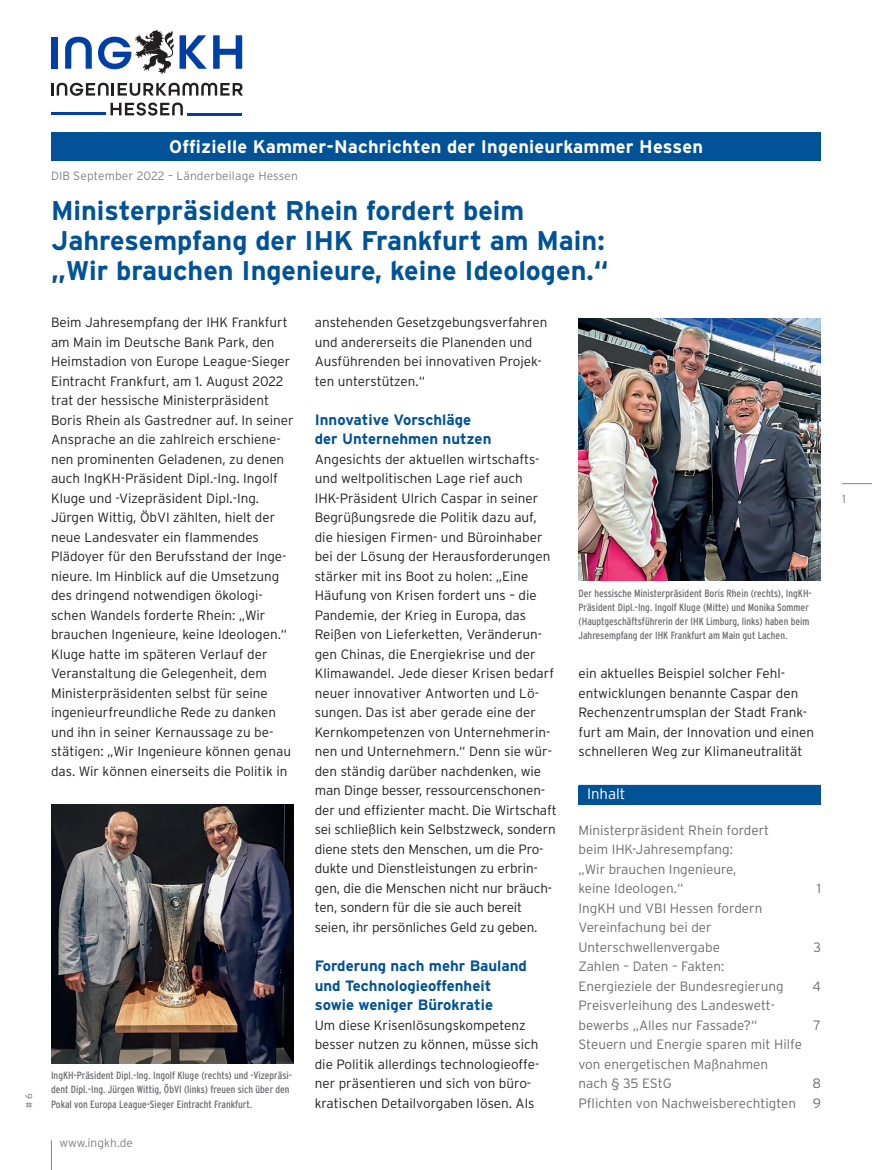
<style>
.page{position:relative;width:872px;height:1170px;background:#fff}
.page>*{position:absolute;margin:0;border:0;box-sizing:border-box;transform-origin:0 0}
.t1{font:700 27px/30px "Interstate";color:#015296}
.t2{font:700 18.15px "Interstate";letter-spacing:.01em;color:#fff}
.t3{font:700 15px/19.5px "Interstate";color:#015296}
.t4{font:300 15px "Interstate";color:#fff}
.t5{font:300 13.5px/19.5px "Interstate";color:#231f20}
.t6{font:300 13.5px/19.5px "Interstate";color:#6c6d70}
.t7{font:300 12px "Interstate";letter-spacing:.01em;color:#808285}
.t8{font:condensed 10.5px/14.2px "Interstate";color:#6c6d70}
.t9{font:300 9px "Interstate";color:#6c6d70}
</style>
<div class="page">
<hr style="left:842px;top:483px;width:30px;height:1px;background:#808285">
<svg style="left:51px;top:1140px;width:1px;height:29px"></svg>
<svg style="left:51px;top:83px;width:192px;height:13px"></svg>
<svg style="left:111px;top:102px;width:72px;height:14px"></svg>
<hr style="left:188px;top:113px;width:54px;height:2px;background:#0040a6">
<hr style="left:51px;top:113px;width:54px;height:2px;background:#0040a6">
<svg style="left:213px;top:35px;width:29px;height:34px"></svg>
<div style="left:51px;top:37px;width:6px;height:32px;background:#0040a6"></div>
<svg style="left:65px;top:37px;width:27px;height:32px"></svg>
<svg style="left:98px;top:30px;width:109px;height:44px"></svg>
<div style="left:51px;top:132px;width:770px;height:29px;background:#015296"></div>
<div style="left:578px;top:784px;width:243px;height:20px;background:#015296"></div>
<img style="left:578px;top:318px;width:243px;height:262px">
<img style="left:51px;top:804px;width:242px;height:259px">
<p class="t9" style="left:24px;top:1107px;width:15px;rotate:-90deg"># 6</p>
<h2 class="t2" style="left:169px;top:136px;width:535px">Offizielle Kammer-Nachrichten der Ingenieurkammer Hessen</h2>
<p class="t7" style="left:51px;top:169px;width:248px">DIB September 2022 – Länderbeilage Hessen</p>
<h1 class="t1" style="left:51px;top:195px;width:559px">Ministerpräsident Rhein fordert beim<br>Jahresempfang der IHK Frankfurt am Main: „Wir brauchen Ingenieure, keine Ideologen.“</h1>
<p class="t5" style="left:51px;top:312px;width:244px">Beim Jahresempfang der IHK Frankfurt am Main im Deutsche Bank Park, den Heimstadion von Europe League-Sieger Eintracht Frankfurt, am 1. August 2022 trat der hessische Ministerpräsident Boris Rhein als Gastredner auf. In seiner Ansprache an die zahlreich erschiene&shy;nen prominenten Geladenen, zu denen auch IngKH-Präsident Dipl.-Ing. Ingolf Kluge und -Vizepräsident Dipl.-Ing.<br>Jürgen Wittig, ÖbVI zählten, hielt der neue Landesvater ein flammendes Plädoyer für den Berufsstand der Inge&shy;nieure. Im Hinblick auf die Umsetzung des dringend notwendigen ökologi&shy;schen Wandels forderte Rhein: „Wir brauchen Ingenieure, keine Ideologen.“ Kluge hatte im späteren Verlauf der Veranstaltung die Gelegenheit, dem Ministerpräsidenten selbst für seine ingenieurfreundliche Rede zu danken und ihn in seiner Kernaussage zu be&shy;stätigen: „Wir Ingenieure können genau das. Wir können einerseits die Politik in</p>
<p class="t5" style="left:315px;top:312px;width:234px">anstehenden Gesetzgebungsverfahren und andererseits die Planenden und Ausführenden bei innovativen Projek&shy;ten unterstützen.“</p>
<p class="t3" style="left:315px;top:409px;width:178px">Innovative Vorschläge der Unternehmen nutzen</p>
<p class="t5" style="left:315px;top:449px;width:243px">Angesichts der aktuellen wirtschafts&shy;und weltpolitischen Lage rief auch IHK-Präsident Ulrich Caspar in seiner Begrüßungsrede die Politik dazu auf, die hiesigen Firmen- und Büroinhaber bei der Lösung der Herausforderungen stärker mit ins Boot zu holen: „Eine Häufung von Krisen fordert uns – die Pandemie, der Krieg in Europa, das Reißen von Lieferketten, Veränderun&shy;gen Chinas, die Energiekrise und der Klimawandel. Jede dieser Krisen bedarf neuer innovativer Antworten und Lö&shy;sungen. Das ist aber gerade eine der Kernkompetenzen von Unternehmerin&shy;nen und Unternehmern.“ Denn sie wür&shy;den ständig darüber nachdenken, wie man Dinge besser, ressourcenschonen&shy;der und effizienter macht. Die Wirtschaft sei schließlich kein Selbstzweck, sondern diene stets den Menschen, um die Pro&shy;dukte und Dienstleistungen zu erbrin&shy;gen, die die Menschen nicht nur bräuch&shy;ten, sondern für die sie auch bereit seien, ihr persönliches Geld zu geben.</p>
<p class="t3" style="left:315px;top:955px;width:214px">Forderung nach mehr Bauland und Technologieoffenheit sowie weniger Bürokratie</p>
<p class="t5" style="left:315px;top:1014px;width:226px">Um diese Krisenlösungskompetenz besser nutzen zu können, müsse sich die Politik allerdings technologieoffe&shy;ner präsentieren und sich von büro&shy;kratischen Detailvorgaben lösen. Als</p>
<p class="t8" style="left:578px;top:585px;width:234px">Der hessische Ministerpräsident Boris Rhein (rechts), IngKH-Präsident Dipl.-Ing. Ingolf Kluge (Mitte) und Monika Sommer (Hauptgeschäftsführerin der IHK Limburg, links) haben beim Jahresempfang der IHK Frankfurt am Main gut Lachen.</p>
<p class="t5" style="left:578px;top:663px;width:237px">ein aktuelles Beispiel solcher Fehl&shy;entwicklungen benannte Caspar den Rechenzentrumsplan der Stadt Frank&shy;furt am Main, der Innovation und einen schnelleren Weg zur Klimaneutralität</p>
<p class="t4" style="left:587px;top:785px;width:40px">Inhalt</p>
<p class="t6" style="left:578px;top:819px;width:192px">Ministerpräsident Rhein fordert beim IHK-Jahresempfang:<br>„Wir brauchen Ingenieure, keine Ideologen.“</p>
<p class="t6" style="left:816px;top:878px;width:6px">1</p>
<p class="t6" style="left:578px;top:897px;width:185px">IngKH und VBI Hessen fordern<br>Vereinfachung bei der<br>Unterschwellenvergabe</p>
<p class="t6" style="left:813px;top:936px;width:9px">3</p>
<p class="t6" style="left:578px;top:956px;width:207px">Zahlen – Daten – Fakten:<br>Energieziele der Bundesregierung</p>
<p class="t6" style="left:812px;top:975px;width:10px">4</p>
<p class="t6" style="left:578px;top:995px;width:198px">Preisverleihung des Landeswett&shy;bewerbs „Alles nur Fassade?“</p>
<p class="t6" style="left:813px;top:1014px;width:9px">7</p>
<p class="t6" style="left:578px;top:1034px;width:225px">Steuern und Energie sparen mit Hilfe von energetischen Maßnahmen<br>nach § 35 EStG</p>
<p class="t8" style="left:51px;top:1068px;width:242px">IngKH-Präsident Dipl.-Ing. Ingolf Kluge (rechts) und -Vizepräsi&shy;dent Dipl.-Ing. Jürgen Wittig, ÖbVI (links) freuen sich über den<br>Pokal von Europa League-Sieger Eintracht Frankfurt.</p>
<p class="t6" style="left:578px;top:1073px;width:244px;text-align:right">8<br>Pflichten von Nachweisberechtigten 9</p>
<p class="t7" style="left:59px;top:1135px;width:75px">www.ingkh.de</p>
<p class="t7" style="left:842px;top:492px;width:5px">1</p>
</div>
